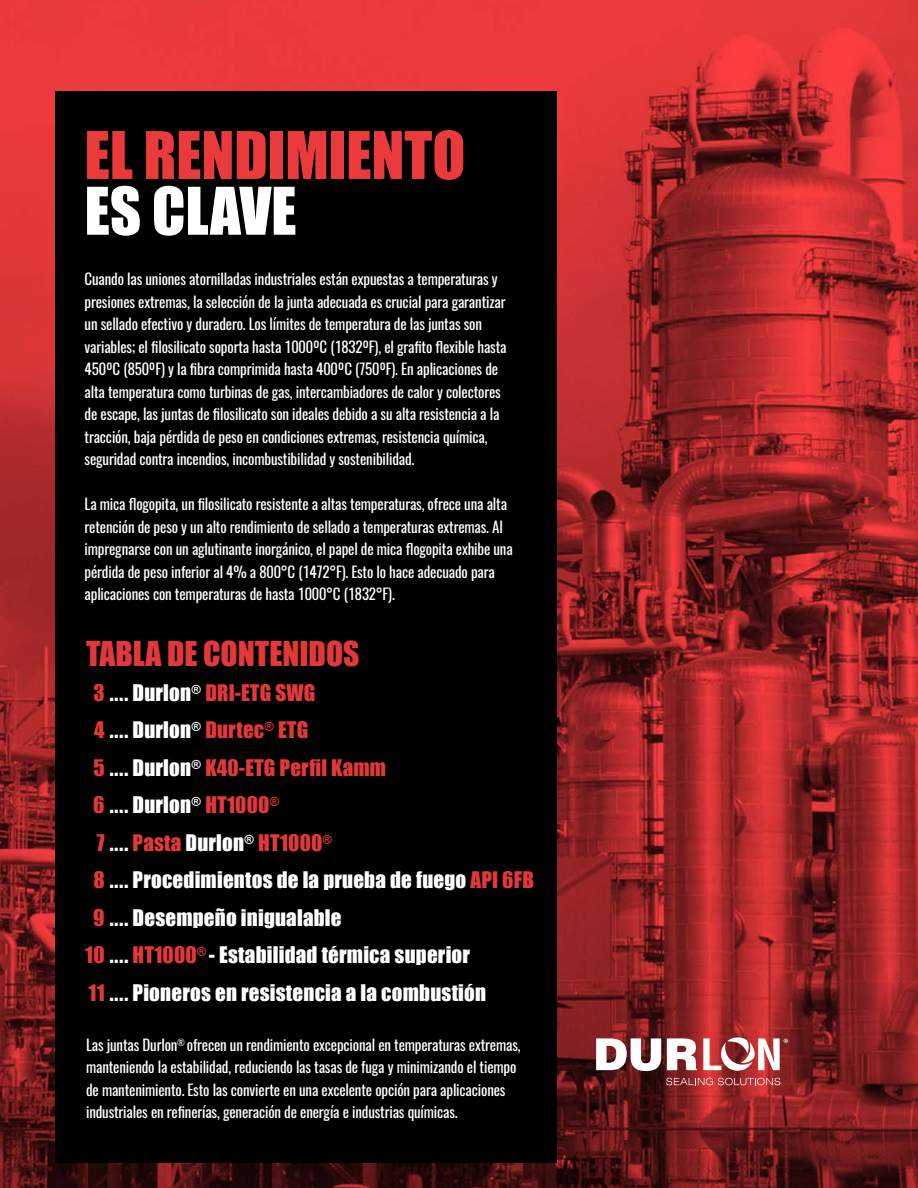
<style>
.page{position:relative;width:918px;height:1188px;background:#fff}
.page>*{position:absolute;margin:0;border:0;box-sizing:border-box;transform-origin:0 0}
.t1{font:60.6px "Impact";color:#ea3a3c}
.t2{font:60.6px "Impact";color:#fff}
.t3{font:31.5px "Impact";color:#e23839}
.t4{font:21px "Impact";letter-spacing:.01em;color:#fff}
.t5{font:21px/37.5px "Impact";letter-spacing:.01em;color:#e23839}
.t6{font:15px/22.5px "Oswald";letter-spacing:-.01em;color:#fff}
.s1{color:#fff}
.s2{color:#e23839}
</style>
<div class="page">
<img style="left:0;top:0;width:918px;height:1188px">
<div style="left:56px;top:91px;width:501px;height:1071px;background:#000"></div>
<svg style="left:596px;top:1038px;width:101px;height:33px"></svg>
<svg style="left:666px;top:1078px;width:114px;height:7px"></svg>
<svg style="left:703px;top:1037px;width:85px;height:34px"></svg>
<p class="t1" style="left:85px;top:108px;width:382px">EL RENDIMIENTO</p>
<p class="t2" style="left:85px;top:164px;width:213px">ES CLAVE</p>
<p class="t6" style="left:85px;top:268px;width:423px">Cuando las uniones atornilladas industriales están expuestas a temperaturas y presiones extremas, la selección de la junta adecuada es crucial para garantizar un sellado efectivo y duradero. Los límites de temperatura de las juntas son variables; el filosilicato soporta hasta 1000ºC (1832ºF), el grafito flexible hasta 450ºC (850ºF) y la fibra comprimida hasta 400ºC (750ºF). En aplicaciones de alta temperatura como turbinas de gas, intercambiadores de calor y colectores de escape, las juntas de filosilicato son ideales debido a su alta resistencia a la tracción, baja pérdida de peso en condiciones extremas, resistencia química, seguridad contra incendios, incombustibilidad y sostenibilidad.</p>
<p class="t6" style="left:85px;top:493px;width:430px">La mica flogopita, un filosilicato resistente a altas temperaturas, ofrece una alta retención de peso y un alto rendimiento de sellado a temperaturas extremas. Al impregnarse con un aglutinante inorgánico, el papel de mica flogopita exhibe una pérdida de peso inferior al 4% a 800°C (1472°F). Esto lo hace adecuado para aplicaciones con temperaturas de hasta 1000°C (1832°F).</p>
<p class="t3" style="left:86px;top:629px;width:275px">TABLA DE CONTENIDOS</p>
<p class="t5" style="left:94px;top:673px;width:223px">3 <span class="s1">.... Durlon</span><sup>®</sup> DRI-ETG SWG<br>4 <span class="s1">.... Durlon</span><sup>®</sup> Durtec<sup>®</sup> ETG</p>
<p class="t5" style="left:93px;top:748px;width:294px">5 <span class="s1">.... Durlon</span><sup>®</sup> K40-ETG Perfil Kamm</p>
<p class="t4" style="left:93px;top:789px;width:187px"><span class="s2">6</span> .... Durlon<sup>®</sup> <span class="s2">HT1000</span><sup>®</sup></p>
<p class="t5" style="left:96px;top:823px;width:237px">7 <span class="s1">....</span> Pasta <span class="s1">Durlon</span><sup>®</sup> HT1000<sup>®</sup></p>
<p class="t4" style="left:93px;top:864px;width:442px"><span class="s2">8</span> .... Procedimientos de la prueba de fuego <span class="s2">API 6FB</span></p>
<p class="t4" style="left:93px;top:901px;width:250px"><span class="s2">9</span> .... Desempeño inigualable</p>
<p class="t4" style="left:85px;top:939px;width:386px"><span class="s2">10</span> .... <span class="s2">HT1000</span><sup>®</sup> - Estabilidad térmica superior</p>
<p class="t4" style="left:88px;top:976px;width:399px"><span class="s2">11</span> .... Pioneros en resistencia a la combustión</p>
<p class="t6" style="left:86px;top:1033px;width:436px">Las juntas Durlon<sup>®</sup> ofrecen un rendimiento excepcional en temperaturas extremas, manteniendo la estabilidad, reduciendo las tasas de fuga y minimizando el tiempo de mantenimiento. Esto las convierte en una excelente opción para aplicaciones industriales en refinerías, generación de energía e industrias químicas.</p>
</div>
